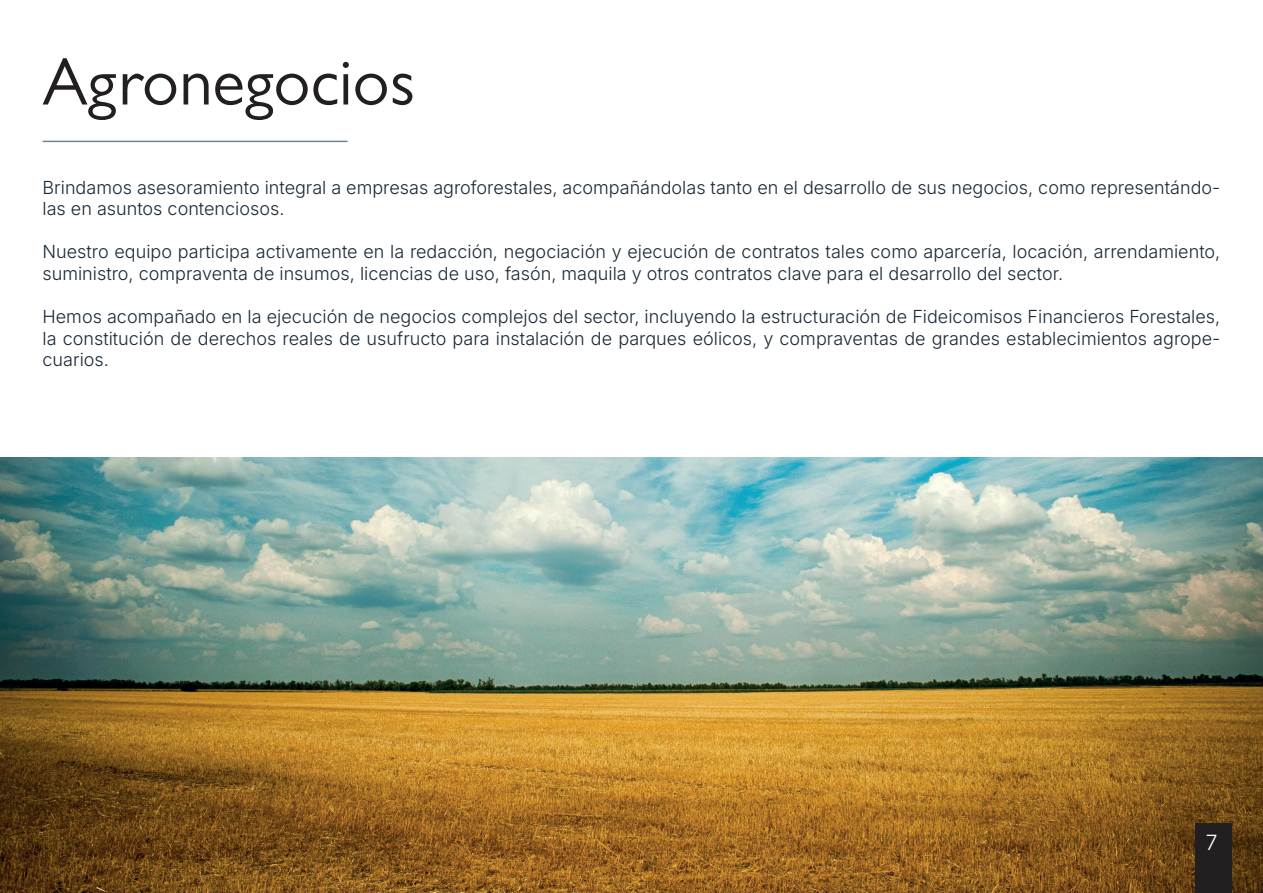
<style>
.page{position:relative;width:1263px;height:893px;background:#fff}
.page>*{position:absolute;margin:0;border:0;box-sizing:border-box;transform-origin:0 0}
.t1{font:67.5px "Gill Sans MT Pro";color:#231f20}
.t2{font:21px "Inter";color:#fff}
.t3{font:18px/21.6px "Inter";color:#1a2936}
</style>
<div class="page">
<hr style="left:43px;top:141px;width:305px;height:1px;background:#748296">
<img style="left:0;top:457px;width:1263px;height:436px">
<div style="left:1195px;top:823px;width:37px;height:70px;background:#231f20"></div>
<h1 class="t1" style="left:43px;top:42px;width:374px">Agronegocios</h1>
<p class="t3" style="left:43px;top:176px;width:1179px">Brindamos asesoramiento integral a empresas agroforestales, acompañándolas tanto en el desarrollo de sus negocios, como representándo&shy;las en asuntos contenciosos.</p>
<p class="t3" style="left:43px;top:241px;width:1179px">Nuestro equipo participa activamente en la redacción, negociación y ejecución de contratos tales como aparcería, locación, arrendamiento, suministro, compraventa de insumos, licencias de uso, fasón, maquila y otros contratos clave para el desarrollo del sector.</p>
<p class="t3" style="left:43px;top:305px;width:1179px;text-align:justify">Hemos acompañado en la ejecución de negocios complejos del sector, incluyendo la estructuración de Fideicomisos Financieros Forestales, la constitución de derechos reales de usufructo para instalación de parques eólicos, y compraventas de grandes establecimientos agrope&shy;cuarios.</p>
<p class="t2" style="left:1206px;top:827px;width:13px">7</p>
</div>
